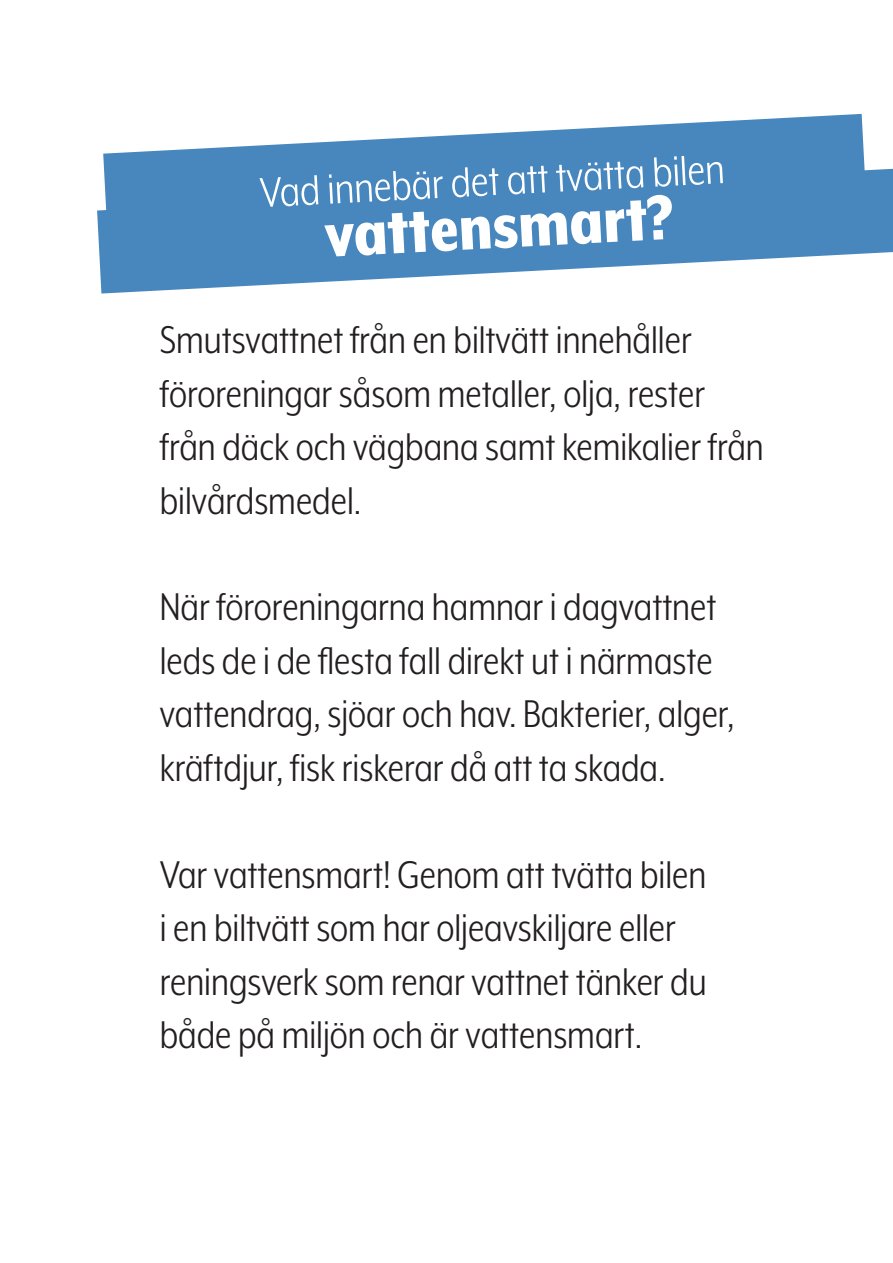
<style>
.page{position:relative;width:893px;height:1263px;background:#fff}
.page>*{position:absolute;margin:0;border:0;box-sizing:border-box;transform-origin:0 0}
.t1{font:800 72.9px "Mr Eaves XL Mod Nar OT";color:#fff}
.t2{font:48.6px "Mr Eaves XL Mod Nar OT";color:#fff}
.t3{font:44.55px/53.4px "Mr Eaves XL Mod Nar OT";color:#231f20}
</style>
<div class="page">
<svg style="left:97px;top:169px;width:796px;height:125px;fill:#4787be"></svg>
<svg style="left:103px;top:114px;width:762px;height:104px;fill:#4787be"></svg>
<p class="t2" style="left:259px;top:168px;width:467px;rotate:-3deg">Vad innebär det att tvätta bilen</p>
<p class="t1" style="left:323px;top:199px;width:350px;rotate:-3deg">vattensmart?</p>
<p class="t3" style="left:160px;top:313px;width:605px">Smutsvattnet från en biltvätt innehåller föroreningar såsom metaller, olja, rester från däck och vägbana samt kemikalier från bilvårdsmedel.</p>
<p class="t3" style="left:160px;top:580px;width:576px">När föroreningarna hamnar i dagvattnet leds de i de flesta fall direkt ut i närmaste vattendrag, sjöar och hav. Bakterier, alger, kräftdjur, fisk riskerar då att ta skada.</p>
<p class="t3" style="left:160px;top:848px;width:548px">Var vattensmart! Genom att tvätta bilen i en biltvätt som har oljeavskiljare eller reningsverk som renar vattnet tänker du både på miljön och är vattensmart.</p>
</div>
